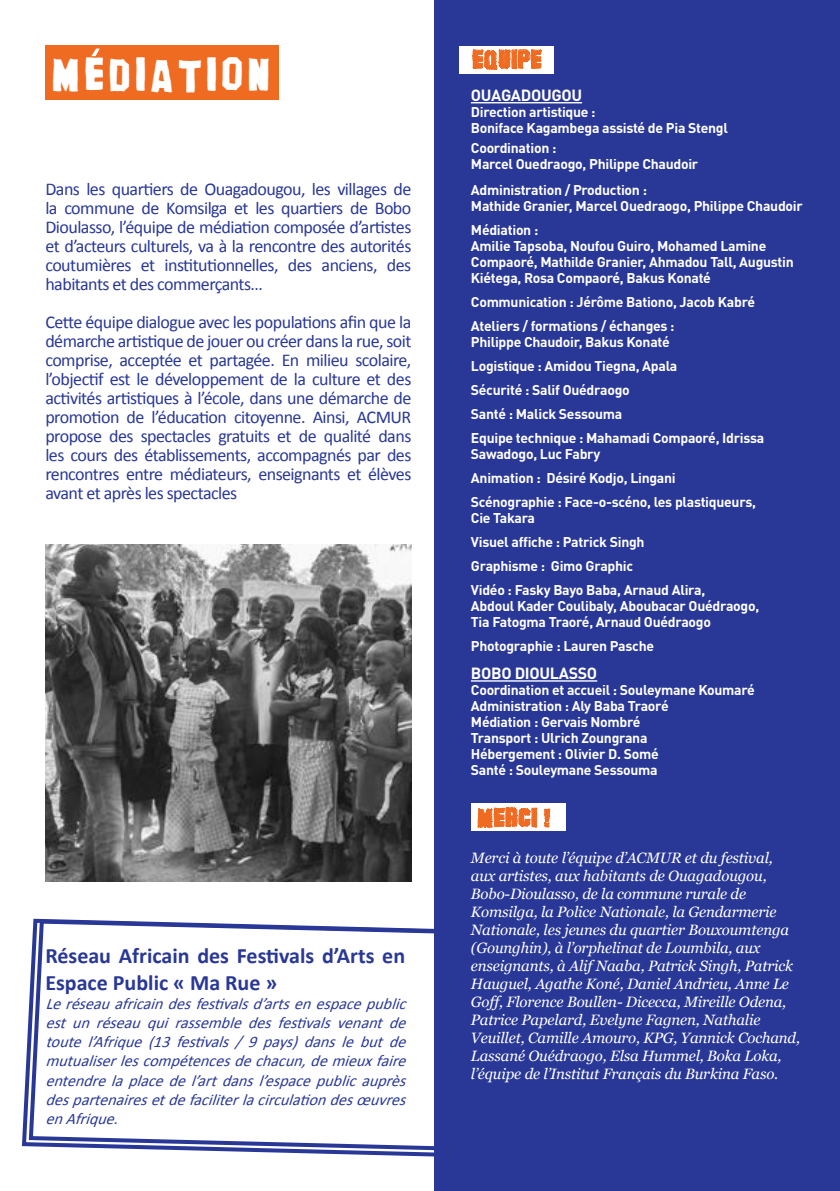
<style>
.page{position:relative;width:840px;height:1191px;background:#fff}
.page>*{position:absolute;margin:0;border:0;box-sizing:border-box;transform-origin:0 0}
.t1{font:40px "banhart black";letter-spacing:-.02em;color:#fff}
.t2{font:700 22px/26.4px "Calibri";color:#293896}
.t3{font:22px "banhart black";letter-spacing:-.1em;color:#f06b22}
.t4{font:18px/19px "Calibri";letter-spacing:-.03em;color:#293896;text-align:justify}
.t5{font:italic 16px/19.2px "Calibri";color:#293896;text-align:justify}
.t6{font:700 16px "DINOT";letter-spacing:-.02em;color:#fff}
.t7{font:italic 15px/18px "Georgia";letter-spacing:-.01em;color:#fff}
.t8{font:700 14px/16px "DINOT";letter-spacing:-.02em;color:#fff}
</style>
<div class="page">
<svg style="left:21px;top:918px;width:413px;height:239px"></svg>
<div style="left:434px;top:0;width:405px;height:1191px;background:#293896"></div>
<div style="left:459px;top:47px;width:94px;height:27px;background:#fff"></div>
<div style="left:45px;top:45px;width:233px;height:55px;background:#f06b22"></div>
<svg style="left:91px;top:49px;width:9px;height:7px"></svg>
<img style="left:45px;top:544px;width:366px;height:338px">
<div style="left:471px;top:803px;width:94px;height:28px;background:#fff"></div>
<hr style="left:470px;top:102px;width:111px;height:1px;background:#fff">
<hr style="left:470px;top:680px;width:127px;height:1px;background:#fff">
<svg style="left:472px;top:49px;width:69px;height:21px"></svg>
<svg style="left:477px;top:807px;width:60px;height:21px"></svg>
<svg style="left:543px;top:808px;width:7px;height:20px"></svg>
<h1 class="t1" style="left:49px;top:48px;width:224px">MEDIATION</h1>
<p class="t4" style="left:45px;top:180px;width:367px">Dans les quartiers de Ouagadougou, les villages de la commune de Komsilga et les quartiers de Bobo Dioulasso, l’équipe de médiation composée d’artistes et d’acteurs culturels, va à la rencontre des autorités coutumières et institutionnelles, des anciens, des habitants et des commerçants…</p>
<p class="t4" style="left:45px;top:313px;width:367px">Cette équipe dialogue avec les populations afin que la démarche artistique de jouer ou créer dans la rue, soit comprise, acceptée et partagée. En milieu scolaire, l’objectif est le développement de la culture et des activités artistiques à l’école, dans une démarche de promotion de l’éducation citoyenne. Ainsi, ACMUR propose des spectacles gratuits et de qualité dans les cours des établissements, accompagnés par des rencontres entre médiateurs, enseignants et élèves avant et après les spectacles</p>
<h2 class="t2" style="left:45px;top:942px;width:361px">Réseau Africain des Festivals d’Arts en<br>Espace Public « Ma Rue »</h2>
<p class="t5" style="left:45px;top:994px;width:367px">Leréseauafricaindesfestivalsd’artsenespacepublic estunréseauquirassembledesfestivalsvenantde toutel’Afrique(13festivals/9pays)danslebutde mutualiserlescompétencesdechacun,demieuxfaire entendrelaplacedel’artdansl’espacepublicauprès despartenairesetdefaciliterlacirculationdesœuvres enAfrique.</p>
<h2 class="t3" style="left:470px;top:45px;width:74px">EQUIPE</h2>
<p class="t6" style="left:470px;top:88px;width:113px">OUAGADOUGOU</p>
<p class="t8" style="left:470px;top:105px;width:258px">Direction artistique :<br>Boniface Kagambega assisté de Pia Stengl</p>
<p class="t8" style="left:470px;top:141px;width:229px">Coordination :<br>Marcel Ouedraogo, Philippe Chaudoir</p>
<p class="t8" style="left:470px;top:183px;width:333px">Administration / Production :<br>Mathide Granier, Marcel Ouedraogo, Philippe Chaudoir</p>
<p class="t8" style="left:470px;top:223px;width:324px">Médiation :<br>Amilie Tapsoba, Noufou Guiro, Mohamed Lamine Compaoré, Mathilde Granier, Ahmadou Tall, Augustin Kiétega, Rosa Compaoré, Bakus Konaté</p>
<p class="t8" style="left:470px;top:291px;width:285px;line-height:24px">Communication : Jérôme Bationo, Jacob Kabré<br>Ateliers / formations / échanges :</p>
<p class="t8" style="left:470px;top:331px;width:295px;line-height:24px">Philippe Chaudoir, Bakus Konaté<br>Logistique : Amidou Tiegna, Apala<br>Sécurité : Salif Ouédraogo<br>Santé : Malick Sessouma<br>Equipe technique : Mahamadi Compaoré, Idrissa</p>
<p class="t8" style="left:470px;top:443px;width:286px;line-height:24px">Sawadogo, Luc Fabry<br>Animation : Désiré Kodjo, Lingani<br>Scénographie : Face-o-scéno, les plastiqueurs,</p>
<p class="t8" style="left:470px;top:507px;width:236px;line-height:24px">Cie Takara<br>Visuel affiche : Patrick Singh<br>Graphisme : Gimo Graphic<br>Vidéo : Fasky Bayo Baba, Arnaud Alira,</p>
<p class="t8" style="left:470px;top:599px;width:290px">Abdoul Kader Coulibaly, Aboubacar Ouédraogo,<br>Tia Fatogma Traoré, Arnaud Ouédraogo</p>
<p class="t8" style="left:470px;top:639px;width:184px">Photographie : Lauren Pasche</p>
<p class="t6" style="left:470px;top:666px;width:128px">BOBO DIOULASSO</p>
<p class="t8" style="left:470px;top:683px;width:285px">Coordination et accueil : Souleymane Koumaré<br>Administration : Aly Baba Traoré<br>Médiation : Gervais Nombré<br>Transport : Ulrich Zoungrana<br>Hébergement : Olivier D. Somé<br>Santé : Souleymane Sessouma</p>
<h2 class="t3" style="left:476px;top:803px;width:76px">MERCI !</h2>
<p class="t7" style="left:470px;top:848px;width:330px">Merci à toute l’équipe d’ACMUR et du festival, aux artistes, aux habitants de Ouagadougou, Bobo-Dioulasso, de la commune rurale de Komsilga, la Police Nationale, la Gendarmerie Nationale, les jeunes du quartier Bouxoumtenga (Gounghin), à l’orphelinat de Loumbila, aux enseignants, à Alif Naaba, Patrick Singh, Patrick Hauguel, Agathe Koné, Daniel Andrieu, Anne Le Goff, Florence Boullen- Dicecca, Mireille Odena, Patrice Papelard, Evelyne Fagnen, Nathalie Veuillet, Camille Amouro, KPG, Yannick Cochand, Lassané Ouédraogo, Elsa Hummel, Boka Loka, l’équipe de l’Institut Français du Burkina Faso.</p>
</div>
